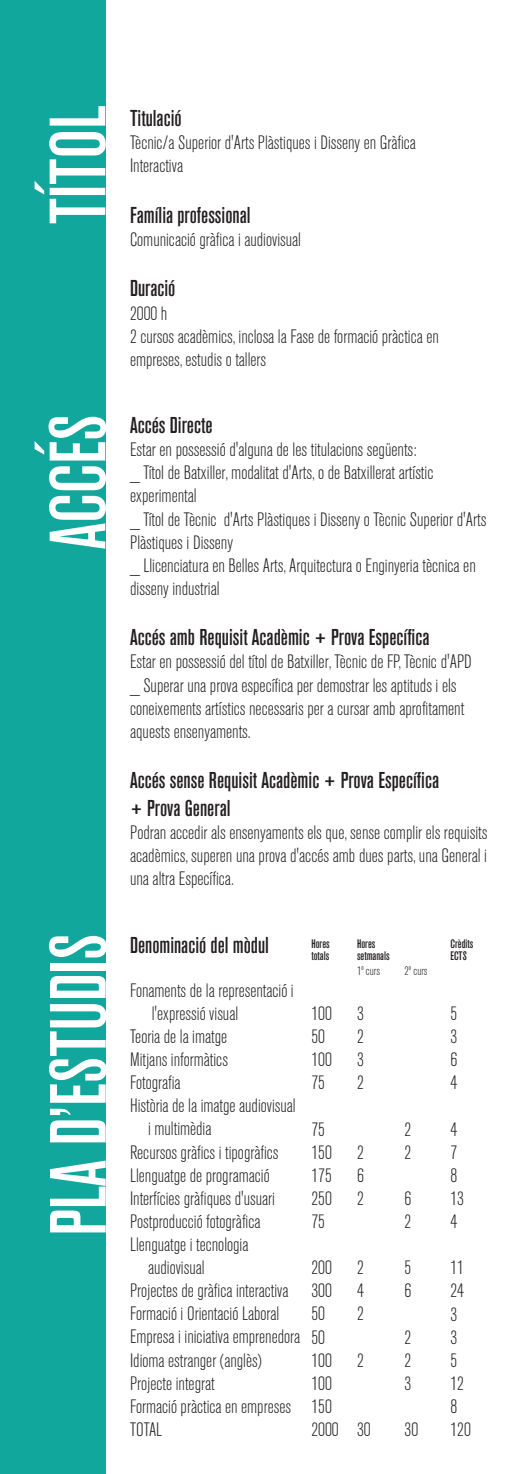
<style>
.page{position:relative;width:524px;height:1474px;background:#fff}
.page>*{position:absolute;margin:0;border:0;box-sizing:border-box;transform-origin:0 0}
.t1{font:78.75px "Akzidenz Grotesk BQ Md Cnd Alt";color:#fff}
.t2{font:22.75px/27.3px "Akzidenz Grotesk BQ Md Cnd Alt";color:#231f20}
.t3{font:300 condensed 19.25px/23.1px "Akzidenz Grotesk BQ";color:#231f20}
.t4{font:12.25px/11.4px "Akzidenz Grotesk BQ Md Cnd Alt";color:#231f20}
.t5{font:300 condensed 12.25px "Akzidenz Grotesk BQ";color:#231f20}
</style>
<div class="page">
<div style="left:0;top:0;width:105px;height:1473px;background:#12a79d"></div>
<h1 class="t1" style="left:33px;top:224px;width:120px;rotate:-90deg">TÍTOL</h1>
<h1 class="t1" style="left:33px;top:549px;width:136px;rotate:-90deg">ACCÉS</h1>
<h1 class="t1" style="left:34px;top:1235px;width:303px;rotate:-90deg">PLA D’ESTUDIS</h1>
<p class="t2" style="left:130px;top:105px;width:53px">Titulació</p>
<p class="t3" style="left:130px;top:132px;width:287px">Tècnic/a Superior d'Arts Plàstiques i Disseny en Gràfica<br>Interactiva</p>
<p class="t2" style="left:130px;top:201px;width:122px">Família professional</p>
<p class="t3" style="left:130px;top:228px;width:172px">Comunicació gràfica i audiovisual</p>
<p class="t2" style="left:130px;top:275px;width:47px">Duració</p>
<p class="t3" style="left:130px;top:302px;width:310px">2000 h<br>2 cursos acadèmics, inclosa la Fase de formació pràctica en empreses, estudis o tallers</p>
<p class="t2" style="left:130px;top:411px;width:84px">Accés Directe</p>
<p class="t3" style="left:130px;top:438px;width:358px">Estar en possessió d'alguna de les titulacions següents:<br>_ Títol de Batxiller, modalitat d'Arts, o de Batxillerat artístic experimental<br>_ Títol de Tècnic d'Arts Plàstiques i Disseny o Tècnic Superior d'Arts Plàstiques i Disseny<br>_ Llicenciatura en Belles Arts, Arquitectura o Enginyeria tècnica en disseny industrial</p>
<p class="t2" style="left:130px;top:623px;width:301px">Accés amb Requisit Acadèmic + Prova Específica</p>
<p class="t3" style="left:130px;top:651px;width:343px">Estar en possessió del títol de Batxiller, Tècnic de FP, Tècnic d'APD _ Superar una prova específica per demostrar les aptituds i els coneixements artístics necessaris per a cursar amb aprofitament aquests ensenyaments.</p>
<p class="t2" style="left:130px;top:766px;width:311px">Accés sense Requisit Acadèmic + Prova Específica + Prova General</p>
<p class="t3" style="left:130px;top:821px;width:359px;text-align:justify">Podran accedir als ensenyaments els que, sense complir els requisits acadèmics, superen una prova d'accés amb dues parts, una General i una altra Específica.</p>
<p class="t2" style="left:130px;top:931px;width:140px">Denominació del mòdul</p>
<p class="t3" style="left:130px;top:979px;width:165px">Fonaments de la representació i</p>
<p class="t3" style="left:152px;top:1002px;width:88px">l'expressió visual</p>
<p class="t3" style="left:130px;top:1025px;width:99px">Teoria de la imatge</p>
<p class="t3" style="left:130px;top:1048px;width:99px">Mitjans informàtics</p>
<p class="t3" style="left:130px;top:1071px;width:52px">Fotografia</p>
<p class="t3" style="left:130px;top:1094px;width:167px">Història de la imatge audiovisual</p>
<p class="t3" style="left:148px;top:1117px;width:65px">i multimèdia</p>
<p class="t3" style="left:130px;top:1140px;width:150px">Recursos gràfics i tipogràfics</p>
<p class="t3" style="left:130px;top:1163px;width:141px">Llenguatge de programació</p>
<p class="t3" style="left:130px;top:1187px;width:146px">Interfícies gràfiques d'usuari</p>
<p class="t3" style="left:130px;top:1210px;width:132px">Postproducció fotogràfica</p>
<p class="t3" style="left:130px;top:1233px;width:120px">Llenguatge i tecnologia</p>
<p class="t3" style="left:148px;top:1256px;width:58px">audiovisual</p>
<p class="t3" style="left:130px;top:1279px;width:160px">Projectes de gràfica interactiva</p>
<p class="t3" style="left:130px;top:1302px;width:151px">Formació i Orientació Laboral</p>
<p class="t3" style="left:130px;top:1325px;width:172px">Empresa i iniciativa emprenedora</p>
<p class="t3" style="left:130px;top:1348px;width:133px">Idioma estranger (anglès)</p>
<p class="t3" style="left:130px;top:1371px;width:86px">Projecte integrat</p>
<p class="t3" style="left:130px;top:1394px;width:162px">Formació pràctica en empreses</p>
<p class="t3" style="left:130px;top:1418px;width:34px">TOTAL</p>
<p class="t4" style="left:311px;top:938px;width:20px">Hores totals</p>
<p class="t4" style="left:450px;top:938px;width:24px">Crèdits<br>ECTS</p>
<p class="t4" style="left:357px;top:938px;width:34px">Hores setmanals</p>
<p class="t5" style="left:357px;top:964px;width:24px">1º curs</p>
<p class="t5" style="left:404px;top:964px;width:24px">2º curs</p>
<p class="t3" style="left:311px;top:1002px;width:22px">100<br>50<br>100<br>75</p>
<p class="t3" style="left:311px;top:1117px;width:22px">75<br>150<br>175<br>250<br>75</p>
<p class="t3" style="left:311px;top:1256px;width:29px">200<br>300<br>50<br>50<br>100<br>100<br>150<br>2000</p>
<p class="t3" style="left:357px;top:1002px;width:8px;text-align:justify">3<br>2<br>3<br>2</p>
<p class="t3" style="left:357px;top:1140px;width:8px;text-align:justify">2<br>6<br>2</p>
<p class="t3" style="left:357px;top:1256px;width:8px;text-align:justify">2<br>4<br>2</p>
<p class="t3" style="left:357px;top:1348px;width:8px">2</p>
<p class="t3" style="left:357px;top:1418px;width:15px">30</p>
<p class="t3" style="left:404px;top:1117px;width:8px">2<br>2</p>
<p class="t3" style="left:404px;top:1187px;width:8px">6<br>2</p>
<p class="t3" style="left:404px;top:1256px;width:8px">5<br>6</p>
<p class="t3" style="left:404px;top:1325px;width:8px;text-align:justify">2<br>2<br>3</p>
<p class="t3" style="left:404px;top:1418px;width:15px">30</p>
<p class="t3" style="left:450px;top:1002px;width:8px;text-align:justify">5<br>3<br>6<br>4</p>
<p class="t3" style="left:450px;top:1118px;width:15px">4<br>7<br>8<br>13<br>4</p>
<p class="t3" style="left:450px;top:1256px;width:22px">11<br>24<br>3<br>3<br>5<br>12<br>8<br>120</p>
</div>
